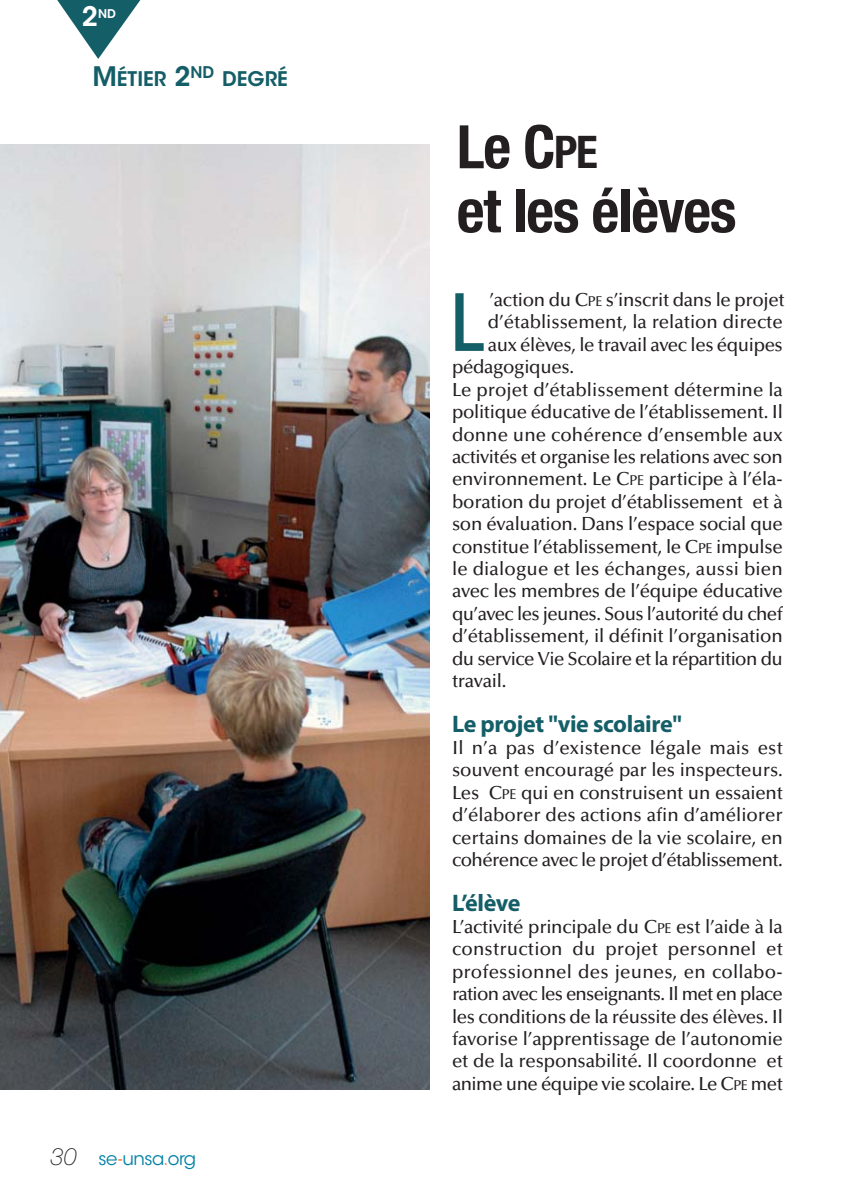
<style>
.page{position:relative;width:842px;height:1194px;background:#fff}
.page>*{position:absolute;margin:0;border:0;box-sizing:border-box;transform-origin:0 0}
.t1{font:500 condensed 80.6px "Helvetica Neue LT Pro";color:#145e68;scale:.9 1}
.t2{font:700 condensed 60px/64px "Helvetica Neue";letter-spacing:-.02em;color:#231f20}
.t3{font:600 26.6px "ITC Avant Garde Std";color:#fff}
.t4{font:700 24px "Myriad Pro";letter-spacing:-.015em;color:#145e68}
.t5{font:600 20px "ITC Avant Garde Std";color:#145e68}
.t6{font:500 19px/22.4px "Optima LT Std";letter-spacing:-.015em;color:#231f20;text-align:justify}
.t7{font:500 19px "Optima LT Std";letter-spacing:.005em;color:#231f20}
.t8{font:500 19px "Optima LT Std";letter-spacing:.01em;color:#231f20}
.t9{font:18px "ITC Avant Garde Std";letter-spacing:-.025em;color:#0081a7}
.t10{font:600 12px "ITC Avant Garde Std";color:#fff}
.s1{font-size:26.6px}
.s2{font-family:"Helvetica Neue";font-weight:100;font-style:italic;font-size:24px;color:#231f20}
.s3{color:#f36b21}
.s4{font-size:45px}
.s5{font-size:14.2px}
</style>
<div class="page">
<img style="left:0;top:144px;width:430px;height:945px">
<svg style="left:57px;top:0;width:84px;height:59px"></svg>
<h3 class="t3" style="left:82px;top:3px;width:18px">2</h3>
<p class="t10" style="left:98px;top:8px;width:19px">ND</p>
<p class="t5" style="left:92px;top:69px;width:197px"><span class="s1">M</span>ÉTIER <span class="s1">2</span><sup>ND</sup> DEGRÉ</p>
<p class="t9" style="left:50px;top:1147px;width:147px"><span class="s2">30</span> se<span class="s3">-</span>unsa<span class="s3">.</span>org</p>
<h2 class="t2" style="left:457px;top:120px;width:281px">Le C<span class="s4">PE<br></span>et les élèves</h2>
<h1 class="t1" style="left:452px;top:276px;width:37px">L</h1>
<p class="t6" style="left:490px;top:289px;width:297px">’action du C<span class="s5">PE</span> s’inscrit dans le projet</p>
<p class="t6" style="left:488px;top:311px;width:297px">d’établissement, la relation directe</p>
<p class="t6" style="left:488px;top:334px;width:297px">aux élèves, le travail avec les équipes</p>
<p class="t6" style="left:452px;top:356px;width:124px">pédagogiques.</p>
<p class="t7" style="left:452px;top:379px;width:332px">Le projet d’établissement détermine la</p>
<p class="t6" style="left:452px;top:401px;width:332px">politique éducative de l’établissement. Il</p>
<p class="t7" style="left:452px;top:424px;width:332px">donne une cohérence d’ensemble aux</p>
<p class="t6" style="left:452px;top:446px;width:332px">activités et organise les relations avec son</p>
<p class="t6" style="left:452px;top:468px;width:332px">environnement. Le C<span class="s5">PE</span> participe à l’éla-</p>
<p class="t6" style="left:452px;top:491px;width:332px">boration du projet d’établissement et à</p>
<p class="t6" style="left:452px;top:513px;width:332px">son évaluation. Dans l’espace social que</p>
<p class="t6" style="left:452px;top:535px;width:332px">constitue l’établissement, le C<span class="s5">PE</span> impulse</p>
<p class="t8" style="left:452px;top:559px;width:332px">le dialogue et les échanges, aussi bien</p>
<p class="t6" style="left:452px;top:580px;width:332px">avec les membres de l’équipe éducative</p>
<p class="t6" style="left:452px;top:603px;width:332px">qu’avec les jeunes. Sous l’autorité du chef</p>
<p class="t6" style="left:452px;top:625px;width:332px">d’établissement, il définit l’organisation</p>
<p class="t6" style="left:452px;top:647px;width:332px">du service Vie Scolaire et la répartition du</p>
<p class="t6" style="left:452px;top:670px;width:56px">travail.</p>
<p class="t4" style="left:452px;top:714px;width:231px">Le projet "vie scolaire"</p>
<p class="t6" style="left:452px;top:737px;width:332px">Il n’a pas d’existence légale mais est souvent encouragé par les inspecteurs.<br>Les C<span class="s5">PE</span> qui en construisent un essaient d’élaborer des actions afin d’améliorer certains domaines de la vie scolaire, en cohérence avec le projet d’établissement.</p>
<p class="t4" style="left:452px;top:892px;width:70px">L’élève</p>
<p class="t6" style="left:452px;top:915px;width:332px">L’activité principale du C<span class="s5">PE</span> est l’aide à la construction du projet personnel et professionnel des jeunes, en collabo&shy;ration avec les enseignants. Il met en place les conditions de la réussite des élèves. Il favorise l’apprentissage de l’autonomie et de la responsabilité. Il coordonne et anime une équipe vie scolaire. Le C<span class="s5">PE</span> met</p>
</div>
